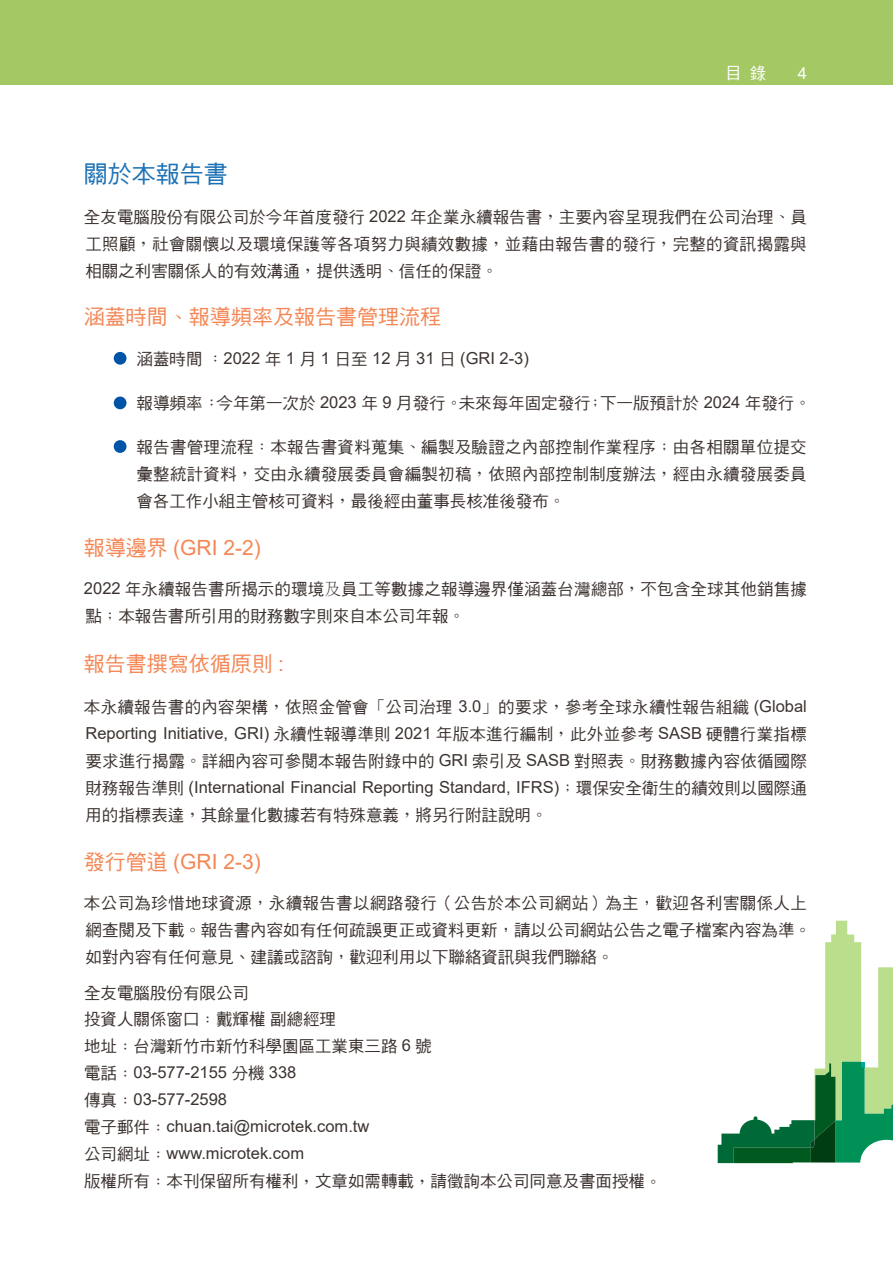
<style>
.page{position:relative;width:893px;height:1263px;background:#fff}
.page>*{position:absolute;margin:0;border:0;box-sizing:border-box;transform-origin:0 0}
.t1{font:24px "DF Hei W5 WIN BF";color:#1c72b6}
.t2{font:21px "DF Hei W5 WIN BF";color:#f48755}
.t3{font:21px "Arial";color:#f48755}
.t4{font:16.5px/27px "DF Hei W5 WIN BF";color:#3c3330}
.t5{font:16.5px/27px "Arial";color:#3c3330}
.t6{font:16.5px "DF Hei W5 WIN BF";color:#fff}
.t7{font:16.5px "Arial";color:#fff}
.s1{font-family:"Arial"}
.s2{font-family:"Adobe Ming Std";font-weight:300}
.s3{font-family:"DF Hei W5 WIN BF"}
</style>
<div class="page">
<div style="left:0;top:0;width:893px;height:85px;background:#a3c864"></div>
<svg style="left:718px;top:921px;width:175px;height:242px"></svg>
<div style="left:114px;top:352px;width:12px;height:13px;background:#0054a7;border-radius:50%"></div>
<div style="left:114px;top:396px;width:12px;height:13px;background:#0054a7;border-radius:50%"></div>
<div style="left:114px;top:440px;width:12px;height:13px;background:#0054a7;border-radius:50%"></div>
<p class="t6" style="left:725px;top:64px;width:43px">目 錄</p>
<p class="t7" style="left:798px;top:61px;width:11px">4</p>
<h1 class="t1" style="left:84px;top:162px;width:145px">關於本報告書</h1>
<p class="t4" style="left:84px;top:203px;width:724px;text-align:justify">全友電腦股份有限公司於今年首度發行 <span class="s1">2022</span> 年企業永續報告書<span class="s2">，</span>主要內容呈現我們在公司治理<span class="s2">、</span>員工照顧<span class="s2">，</span>社會關懷以及環境保護等各項努力與績效數據<span class="s2">，</span>並藉由報告書的發行<span class="s2">，</span>完整的資訊揭露與相關之利害關係人的有效溝通<span class="s2">，</span>提供透明<span class="s2">、</span>信任的保證<span class="s2">。</span></p>
<p class="t2" style="left:84px;top:307px;width:358px">涵蓋時間<span class="s2">、</span>報導頻率及報告書管理流程</p>
<p class="t5" style="left:136px;top:344px;width:394px"><span class="s3">涵蓋時間</span><span class="s2">：</span>2022 <span class="s3">年</span> 1 <span class="s3">月</span> 1 <span class="s3">日至</span> 12 <span class="s3">月</span> 31 <span class="s3">日</span> (GRI 2-3)</p>
<p class="t4" style="left:136px;top:389px;width:676px">報導頻率<span class="s2">：</span>今年第一次於 <span class="s1">2023</span> 年 <span class="s1">9</span> 月發行<span class="s2">。</span>未來每年固定發行<span class="s2">；</span>下一版預計於 <span class="s1">2024</span> 年發行<span class="s2">。</span></p>
<p class="t4" style="left:136px;top:433px;width:672px;text-align:justify">報告書管理流程<span class="s2">：</span>本報告書資料蒐集<span class="s2">、</span>編製及驗證之內部控制作業程序<span class="s2">；</span>由各相關單位提交彙整統計資料<span class="s2">，</span>交由永續發展委員會編製初稿<span class="s2">，</span>依照內部控制制度辦法<span class="s2">，</span>經由永續發展委員會各工作小組主管核可資料<span class="s2">，</span>最後經由董事長核准後發布<span class="s2">。</span></p>
<p class="t3" style="left:84px;top:534px;width:178px"><span class="s3">報導邊界</span> (GRI 2-2)</p>
<p class="t4" style="left:84px;top:575px;width:724px"><span class="s1">2022</span> 年永續報告書所揭示的環境<span class="s2">及</span>員工等數據之報導邊界僅涵蓋台灣總部<span class="s2">，</span>不包含全球其他銷售據點<span class="s2">；</span>本報告書所引用的財務數字則來自本公司年報<span class="s2">。</span></p>
<p class="t2" style="left:84px;top:653px;width:202px">報告書撰寫依循原則 <span class="s1">:</span></p>
<p class="t4" style="left:84px;top:693px;width:724px">本永續報告書的內容架構<span class="s2">，</span>依照金管會<span class="s2">「</span>公司治理 <span class="s1">3.0</span><span class="s2">」</span>的要求<span class="s2">，</span>參考全球永續性報告組織 <span class="s1">(Global</span></p>
<p class="t5" style="left:85px;top:719px;width:723px">Reporting Initiative, GRI) <span class="s3">永續性報導準則</span> 2021 <span class="s3">年版本進行編制</span><span class="s2">，</span><span class="s3">此外並參考</span> SASB <span class="s3">硬體行業指標</span></p>
<p class="t4" style="left:85px;top:747px;width:723px">要求進行揭露<span class="s2">。</span>詳細內容可參閱本報告附錄中的 <span class="s1">GRI</span> 索引及 <span class="s1">SASB</span> 對照表<span class="s2">。</span>財務數據內容依循國際</p>
<p class="t5" style="left:85px;top:773px;width:723px"><span class="s3">財務報告準則</span> (International Financial Reporting Standard, IFRS)<span class="s2">；</span><span class="s3">環保安全衛生的績效則以國際通</span></p>
<p class="t4" style="left:85px;top:801px;width:464px">用的指標表達<span class="s2">，</span>其餘量化數據若有特殊意義<span class="s2">，</span>將另行附註說明<span class="s2">。</span></p>
<p class="t3" style="left:84px;top:847px;width:178px"><span class="s3">發行管道</span> (GRI 2-3)</p>
<p class="t4" style="left:84px;top:889px;width:729px">本公司為珍惜地球資源，永續報告書以網路發行（公告於本公司網站）為主，歡迎各利害關係人上網查閱及下載。報告書內容如有任何疏誤更正或資料更新，請以公司網站公告之電子檔案內容為準。如對內容有任何意見、建議或諮詢，歡迎利用以下聯絡資訊與我們聯絡。</p>
<p class="t4" style="left:84px;top:979px;width:349px">全友電腦股份有限公司<br>投資人關係窗口<span class="s2">：</span>戴輝權副總經理<br>地址<span class="s2">：</span>台灣新竹市新竹科學園區工業東三路 <span class="s1">6</span> 號</p>
<p class="t5" style="left:84px;top:1059px;width:287px"><span class="s3">電話</span><span class="s2">：</span>03-577-2155 <span class="s3">分機</span> 338<br><span class="s3">傳真</span><span class="s2">：</span>03-577-2598<br><span class="s3">電子郵件</span><span class="s2">：</span>chuan.tai@microtek.com.tw<span class="s3">公司網址</span><span class="s2">：</span>www.microtek.com</p>
<p class="t4" style="left:84px;top:1168px;width:579px">版權所有<span class="s2">：</span>本刊保留所有權利<span class="s2">，</span>文章如需轉載<span class="s2">，</span>請徵詢本公司同意及書面授權<span class="s2">。</span></p>
</div>
